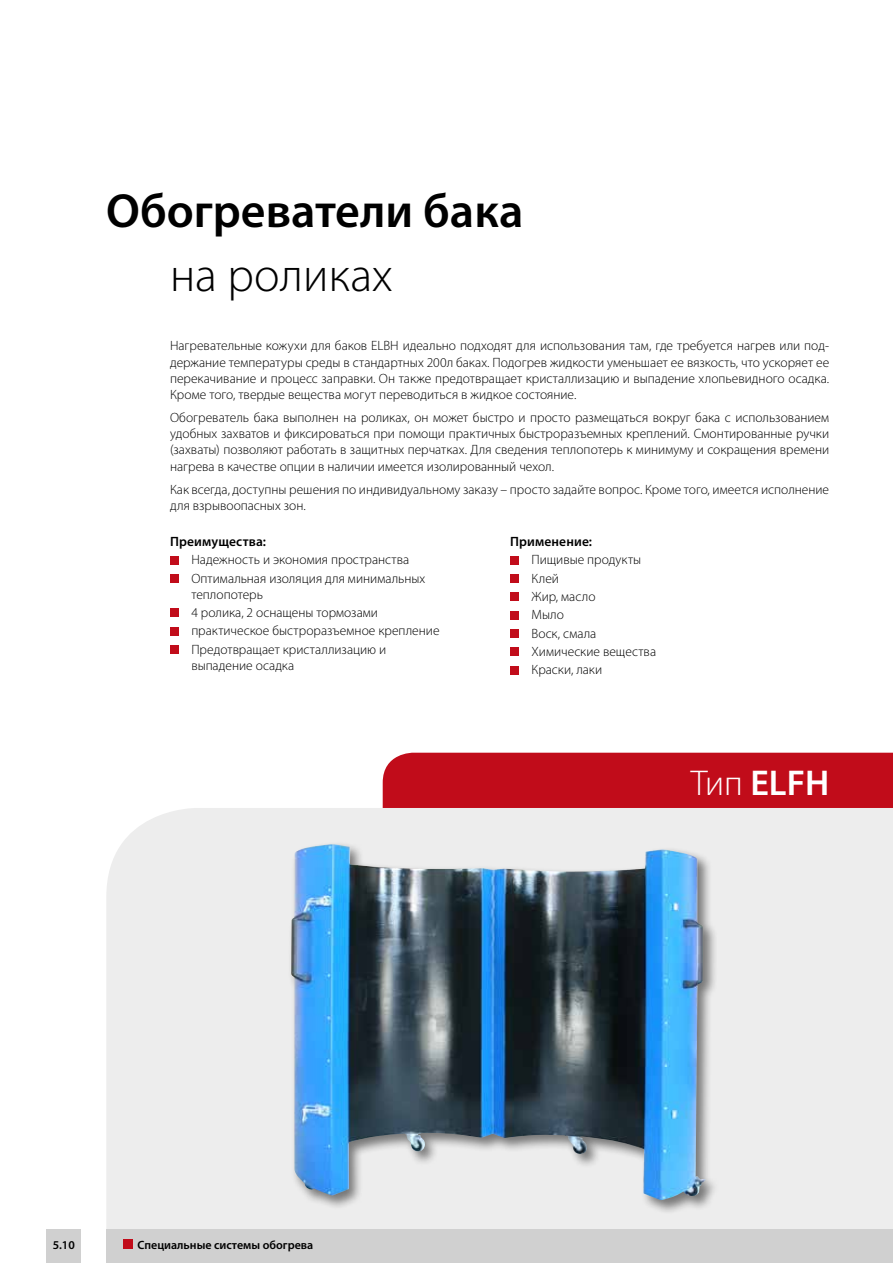
<style>
.page{position:relative;width:893px;height:1263px;background:#fff}
.page>*{position:absolute;margin:0;border:0;box-sizing:border-box;transform-origin:0 0}
.t1{font:600 48px "Myriad Pro";color:#000}
.t2{font:300 48px "Myriad Pro";color:#000}
.t3{font:600 36px "Myriad Pro";color:#fff}
.t4{font:300 13.5px/18.3px "Myriad Pro";color:#000}
.t5{font:600 13.5px "Myriad Pro";letter-spacing:.01em;color:#000}
.t6{font:600 12px "Myriad Pro";color:#000}
.s1{font-weight:300}
</style>
<div class="page">
<div style="left:383px;top:753px;width:510px;height:55px;background:#c10c1a"></div>
<div style="left:106px;top:808px;width:787px;height:421px;background:#ededed"></div>
<div style="left:288px;top:841px;width:432px;height:374px;background:#000;opacity:.5"></div>
<img style="left:291px;top:844px;width:415px;height:356px">
<div style="left:47px;top:1229px;width:34px;height:34px;background:#d0d0d0"></div>
<div style="left:106px;top:1229px;width:787px;height:34px;background:#d0d0d0"></div>
<div style="left:123px;top:1239px;width:9px;height:10px;background:#c10c1a"></div>
<div style="left:170px;top:556px;width:8px;height:8px;background:#c10c1a"></div>
<div style="left:170px;top:574px;width:8px;height:9px;background:#c10c1a"></div>
<div style="left:170px;top:609px;width:8px;height:8px;background:#c10c1a"></div>
<div style="left:170px;top:627px;width:8px;height:8px;background:#c10c1a"></div>
<div style="left:170px;top:645px;width:8px;height:9px;background:#c10c1a"></div>
<div style="left:510px;top:556px;width:9px;height:8px;background:#c10c1a"></div>
<div style="left:510px;top:574px;width:9px;height:9px;background:#c10c1a"></div>
<div style="left:510px;top:593px;width:9px;height:8px;background:#c10c1a"></div>
<div style="left:510px;top:611px;width:9px;height:8px;background:#c10c1a"></div>
<div style="left:510px;top:629px;width:9px;height:9px;background:#c10c1a"></div>
<div style="left:510px;top:648px;width:9px;height:8px;background:#c10c1a"></div>
<div style="left:510px;top:666px;width:9px;height:8px;background:#c10c1a"></div>
<h1 class="t1" style="left:106px;top:181px;width:419px">Обогреватели бака</h1>
<h1 class="t2" style="left:170px;top:249px;width:224px">на роликах</h1>
<p class="t4" style="left:170px;top:338px;width:661px;line-height:16.2px;text-align:justify">Нагревательные кожухи для баков ELBH идеально подходят для использования там, где требуется нагрев или под&shy;держание температуры среды в стандартных 200л баках. Подогрев жидкости уменьшает ее вязкость, что ускоряет ее перекачивание и процесс заправки. Он также предотвращает кристаллизацию и выпадение хлопьевидного осадка.<br>Кроме того, твердые вещества могут переводиться в жидкое состояние.</p>
<p class="t4" style="left:170px;top:410px;width:661px;line-height:16.2px;text-align:justify">Обогреватель бака выполнен на роликах, он может быстро и просто размещаться вокруг бака с использованием удобных захватов и фиксироваться при помощи практичных быстроразъемных креплений. Смонтированные ручки (захваты) позволяют работать в защитных перчатках. Для сведения теплопотерь к минимуму и сокращения времени нагрева в качестве опции в наличии имеется изолированный чехол.</p>
<p class="t4" style="left:170px;top:481px;width:661px;line-height:16.2px">Как всегда, доступны решения по индивидуальному заказу – просто задайте вопрос. Кроме того, имеется исполнение для взрывоопасных зон.</p>
<p class="t5" style="left:170px;top:533px;width:97px">Преимущества:</p>
<p class="t4" style="left:191px;top:551px;width:235px">Надежность и экономия пространства<br>Оптимальная изоляция для минимальных</p>
<p class="t4" style="left:191px;top:585px;width:250px">теплопотерь<br>4 ролика, 2 оснащены тормозами практическое быстроразъемное крепление<br>Предотвращает кристаллизацию и</p>
<p class="t4" style="left:191px;top:656px;width:104px">выпадение осадка</p>
<p class="t5" style="left:510px;top:533px;width:83px">Применение:</p>
<p class="t4" style="left:531px;top:551px;width:126px">Пищивые продукты<br>Клей<br>Жир, масло<br>Мыло<br>Воск, смала<br>Химические вещества<br>Краски, лаки</p>
<h2 class="t3" style="left:691px;top:759px;width:140px"><span class="s1">Тип</span> ELFH</h2>
<p class="t6" style="left:53px;top:1237px;width:24px">5.10</p>
<p class="t6" style="left:137px;top:1237px;width:177px">Специальные системы обогрева</p>
</div>
